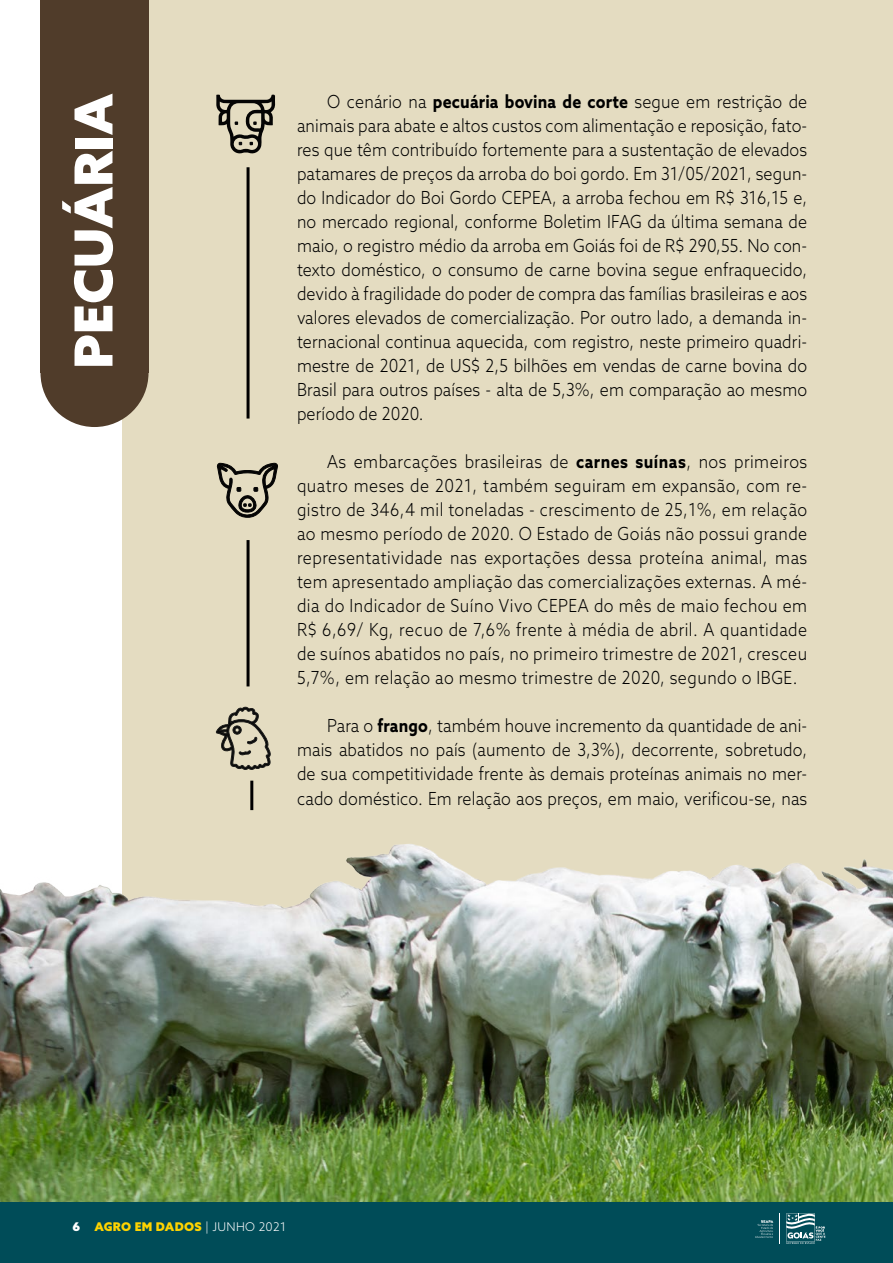
<style>
.page{position:relative;width:893px;height:1263px;background:#fff}
.page>*{position:absolute;margin:0;border:0;box-sizing:border-box;transform-origin:0 0}
.t1{font:900 52.5px "Azo Sans";color:#fff}
.t2{font:300 18px/24px "Azo Sans";letter-spacing:.01em;color:#000;text-align:justify;scale:.89 1}
.t3{font:900 12px "Azo Sans";letter-spacing:.025em;color:#ffd400}
.s1{font-weight:700}
.s2{color:#fff}
.s3{font-weight:300;color:#fff}
</style>
<div class="page">
<div style="left:123px;top:0;width:770px;height:1042px;background:#e4dcc1"></div>
<img style="left:0;top:667px;width:893px;height:536px">
<div style="left:0;top:1203px;width:893px;height:60px;background:#004c58"></div>
<svg style="left:755px;top:1220px;width:19px;height:18px"></svg>
<hr style="left:780px;top:1213px;width:1px;height:31px;background:#fff">
<svg style="left:786px;top:1213px;width:39px;height:31px"></svg>
<div style="left:40px;top:0;width:108px;height:372px;background:#503c2a"></div>
<div style="left:40px;top:319px;width:108px;height:108px;background:#503c2a;border-radius:50%"></div>
<svg style="left:216px;top:95px;width:59px;height:59px"></svg>
<svg style="left:217px;top:463px;width:61px;height:55px"></svg>
<hr style="left:247px;top:167px;width:3px;height:252px;background:#000">
<hr style="left:247px;top:540px;width:3px;height:146px;background:#000">
<svg style="left:215px;top:706px;width:56px;height:64px"></svg>
<hr style="left:250px;top:781px;width:3px;height:29px;background:#000">
<h1 class="t1" style="left:59px;top:369px;width:277px;rotate:-90deg">PECUÁRIA</h1>
<p class="t2" style="left:297px;top:90px;width:575px;text-indent:30px">O cenário na <span class="s1">pecuária bovina de corte</span> segue em restrição de animais para abate e altos custos com alimentação e reposição, fato&shy;res que têm contribuído fortemente para a sustentação de elevados patamares de preços da arroba do boi gordo. Em 31/05/2021, segun&shy;do Indicador do Boi Gordo CEPEA, a arroba fechou em R$ 316,15 e, no mercado regional, conforme Boletim IFAG da última semana de maio, o registro médio da arroba em Goiás foi de R$ 290,55. No con&shy;texto doméstico, o consumo de carne bovina segue enfraquecido, devido à fragilidade do poder de compra das famílias brasileiras e aos valores elevados de comercialização. Por outro lado, a demanda in&shy;ternacional continua aquecida, com registro, neste primeiro quadri&shy;mestre de 2021, de US$ 2,5 bilhões em vendas de carne bovina do Brasil para outros países - alta de 5,3%, em comparação ao mesmo período de 2020.</p>
<p class="t2" style="left:297px;top:450px;width:575px;text-indent:30px">As embarcações brasileiras de <span class="s1">carnes suínas</span>, nos primeiros quatro meses de 2021, também seguiram em expansão, com re&shy;gistro de 346,4 mil toneladas - crescimento de 25,1%, em relação ao mesmo período de 2020. O Estado de Goiás não possui grande representatividade nas exportações dessa proteína animal, mas tem apresentado ampliação das comercializações externas. A mé&shy;dia do Indicador de Suíno Vivo CEPEA do mês de maio fechou em R$ 6,69/ Kg, recuo de 7,6% frente à média de abril. A quantidade de suínos abatidos no país, no primeiro trimestre de 2021, cresceu 5,7%, em relação ao mesmo trimestre de 2020, segundo o IBGE.</p>
<p class="t2" style="left:297px;top:714px;width:575px;text-indent:30px">Para o <span class="s1">frango</span>, também houve incremento da quantidade de ani&shy;mais abatidos no país (aumento de 3,3%), decorrente, sobretudo, de sua competitividade frente às demais proteínas animais no mer&shy;cado doméstico. Em relação aos preços, em maio, verificou-se, nas</p>
<p class="t3" style="left:72px;top:1219px;width:215px"><span class="s2">6</span> AGRO EM DADOS <span class="s3">| JUNHO 2021</span></p>
</div>
